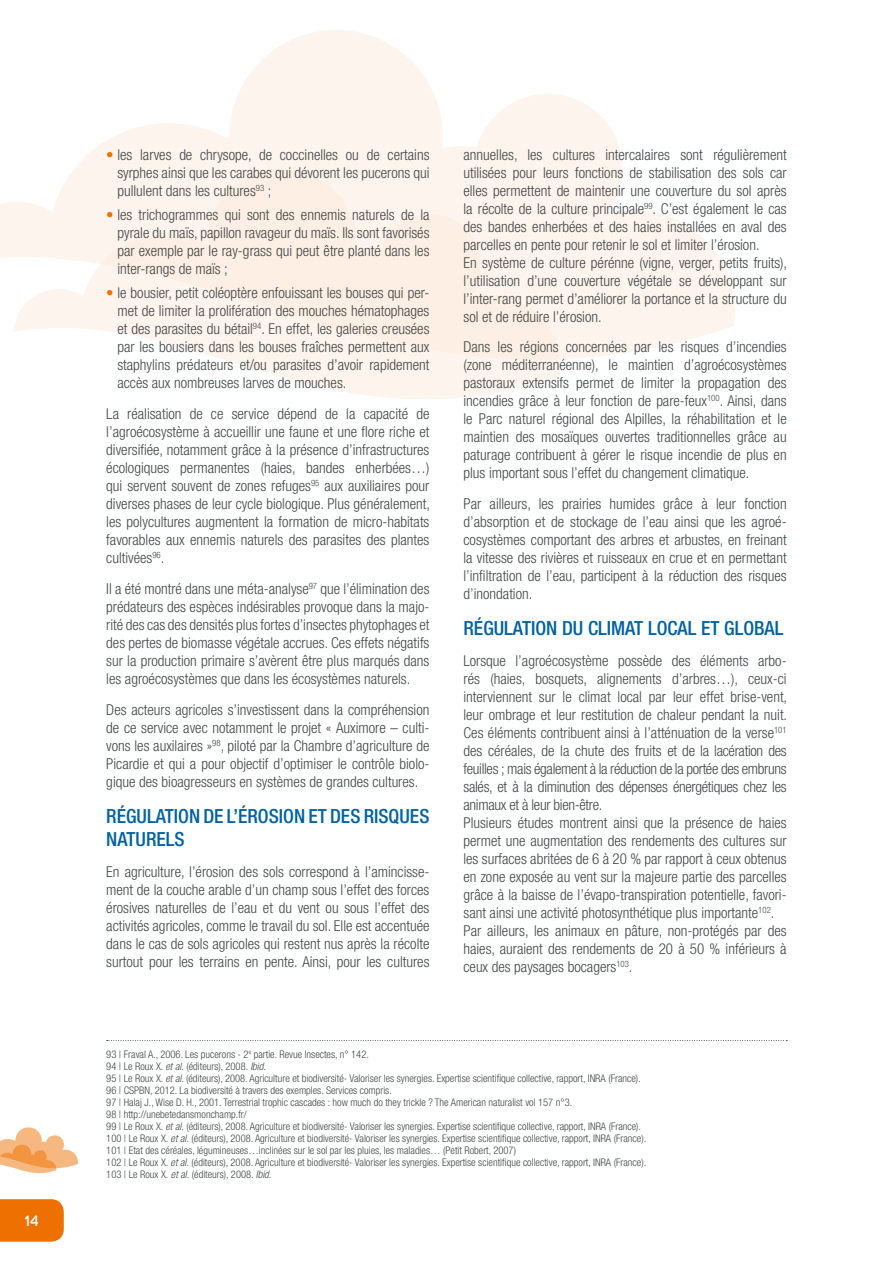
<style>
.page{position:relative;width:893px;height:1263px;background:#fff}
.page>*{position:absolute;margin:0;border:0;box-sizing:border-box;transform-origin:0 0}
.t1{font:500 condensed 19.5px/23.4px "Helvetica Neue LT Com";color:#0062a3}
.t2{font:300 condensed 15px/18px "Helvetica Neue LT Com";color:#424647;text-align:justify}
.t3{font:700 15px "Uni Sans Semi";color:#fff}
.t4{font:300 condensed 10.5px/12px "Helvetica Neue LT Com";color:#424647}
.s1{color:#ee7100}
.s2{font-style:italic}
</style>
<div class="page">
<svg style="left:0;top:30px;width:735px;height:329px"></svg>
<svg style="left:14px;top:169px;width:546px;height:230px;fill:#fdf4ed"></svg>
<svg style="left:107px;top:1040px;width:680px;height:1px"></svg>
<svg style="left:0;top:1127px;width:78px;height:46px"></svg>
<svg style="left:0;top:1199px;width:64px;height:43px;background:#ee7609"></svg>
<p class="t3" style="left:25px;top:1212px;width:15px">14</p>
<p class="t2" style="left:117px;top:145px;width:314px;text-indent:-11px"><span class="s1">•</span> les larves de chrysope, de coccinelles ou de certains syrphes ainsi que les carabes qui dévorent les pucerons qui pullulent dans les cultures<sup>93</sup> ;</p>
<p class="t2" style="left:117px;top:206px;width:314px;text-indent:-11px"><span class="s1">•</span> les trichogrammes qui sont des ennemis naturels de la pyrale du maïs, papillon ravageur du maïs. Ils sont favorisés par exemple par le ray-grass qui peut être planté dans les inter-rangs de maïs ;</p>
<p class="t2" style="left:117px;top:284px;width:314px;text-indent:-11px"><span class="s1">•</span> le bousier, petit coléoptère enfouissant les bouses qui per&shy;met de limiter la prolifération des mouches hématophages et des parasites du bétail<sup>94</sup>. En effet, les galeries creusées par les bousiers dans les bouses fraîches permettent aux staphylins prédateurs et/ou parasites d’avoir rapidement accès aux nombreuses larves de mouches.</p>
<p class="t2" style="left:106px;top:405px;width:325px">La réalisation de ce service dépend de la capacité de l’agroécosystème à accueillir une faune et une flore riche et diversifiée, notamment grâce à la présence d’infrastructures écologiques permanentes (haies, bandes enherbées…) qui servent souvent de zones refuges<sup>95</sup> aux auxiliaires pour diverses phases de leur cycle biologique. Plus généralement, les polycultures augmentent la formation de micro-habitats favorables aux ennemis naturels des parasites des plantes cultivées<sup>96</sup>.</p>
<p class="t2" style="left:106px;top:579px;width:325px">Il a été montré dans une méta-analyse<sup>97</sup> que l’élimination des prédateurs des espèces indésirables provoque dans la majo&shy;rité des cas des densités plus fortes d’insectes phytophages et des pertes de biomasse végétale accrues. Ces effets négatifs sur la production primaire s’avèrent être plus marqués dans les agroécosystèmes que dans les écosystèmes naturels.</p>
<p class="t2" style="left:106px;top:700px;width:325px">Des acteurs agricoles s’investissent dans la compréhension de ce service avec notamment le projet « Auximore – culti&shy;vons les auxilaires »<sup>98</sup>, piloté par la Chambre d’agriculture de Picardie et qui a pour objectif d’optimiser le contrôle biolo&shy;gique des bioagresseurs en systèmes de grandes cultures.</p>
<h1 class="t1" style="left:106px;top:804px;width:325px">RÉGULATION DE L’ÉROSION ET DES RISQUES<br>NATURELS</h1>
<p class="t2" style="left:106px;top:863px;width:325px">En agriculture, l’érosion des sols correspond à l’amincisse&shy;ment de la couche arable d’un champ sous l’effet des forces érosives naturelles de l’eau et du vent ou sous l’effet des activités agricoles, comme le travail du sol. Elle est accentuée dans le cas de sols agricoles qui restent nus après la récolte surtout pour les terrains en pente. Ainsi, pour les cultures</p>
<p class="t2" style="left:463px;top:145px;width:325px;text-align:left">annuelles, les cultures intercalaires sont régulièrement utilisées pour leurs fonctions de stabilisation des sols car elles permettent de maintenir une couverture du sol après la récolte de la culture principale<sup>99</sup>. C’est également le cas des bandes enherbées et des haies installées en aval des parcelles en pente pour retenir le sol et limiter l’érosion.<br>En système de culture pérénne (vigne, verger, petits fruits), l’utilisation d’une couverture végétale se développant sur l’inter-rang permet d’améliorer la portance et la structure du sol et de réduire l’érosion.</p>
<p class="t2" style="left:463px;top:338px;width:325px">Dans les régions concernées par les risques d’incendies (zone méditerranéenne), le maintien d’agroécosystèmes pastoraux extensifs permet de limiter la propagation des incendies grâce à leur fonction de pare-feux<sup>100</sup>. Ainsi, dans le Parc naturel régional des Alpilles, la réhabilitation et le maintien des mosaïques ouvertes traditionnelles grâce au paturage contribuent à gérer le risque incendie de plus en plus important sous l’effet du changement climatique.</p>
<p class="t2" style="left:463px;top:495px;width:325px">Par ailleurs, les prairies humides grâce à leur fonction d’absorption et de stockage de l’eau ainsi que les agroé&shy;cosystèmes comportant des arbres et arbustes, en freinant la vitesse des rivières et ruisseaux en crue et en permettant l’infiltration de l’eau, participent à la réduction des risques d’inondation.</p>
<h1 class="t1" style="left:463px;top:616px;width:321px">RÉGULATION DU CLIMAT LOCAL ET GLOBAL</h1>
<p class="t2" style="left:463px;top:652px;width:325px;text-align:left">Lorsque l’agroécosystème possède des éléments arbo&shy;rés (haies, bosquets, alignements d’arbres…), ceux-ci interviennent sur le climat local par leur effet brise-vent, leur ombrage et leur restitution de chaleur pendant la nuit.<br>Ces éléments contribuent ainsi à l’atténuation de la verse<sup>101 </sup>des céréales, de la chute des fruits et de la lacération des feuilles ; mais également à la réduction de la portée des embruns salés, et à la diminution des dépenses énergétiques chez les animaux et à leur bien-être.<br>Plusieurs études montrent ainsi que la présence de haies permet une augmentation des rendements des cultures sur les surfaces abritées de 6 à 20 % par rapport à ceux obtenus en zone exposée au vent sur la majeure partie des parcelles grâce à la baisse de l’évapo-transpiration potentielle, favori&shy;sant ainsi une activité photosynthétique plus importante<sup>102</sup>.<br>Par ailleurs, les animaux en pâture, non-protégés par des haies, auraient des rendements de 20 à 50 % inférieurs à ceux des paysages bocagers<sup>103</sup>.</p>
<p class="t4" style="left:106px;top:1048px;width:541px">93 | Fraval A., 2006. Les pucerons - 2<sup>e</sup> partie. Revue Insectes, n° 142.<br>94 | Le Roux X. <span class="s2">et al.</span> (éditeurs), 2008. <span class="s2">Ibid.<br></span>95 | Le Roux X. <span class="s2">et al.</span> (éditeurs), 2008. Agriculture et biodiversité- Valoriser les synergies. Expertise scientifique collective, rapport, INRA (France).<br>96 | CSPBN, 2012. La biodiversité à travers des exemples. Services compris.<br>97 | Halaj J., Wise D. H., 2001. Terrestrial trophic cascades : how much do they trickle ? The American naturalist vol 157 n°3.<br>98 | http://unebetedansmonchamp.fr/<br>99 | Le Roux X. <span class="s2">et al.</span> (éditeurs), 2008. Agriculture et biodiversité- Valoriser les synergies. Expertise scientifique collective, rapport, INRA (France).<br>100 | Le Roux X. <span class="s2">et al.</span> (éditeurs), 2008. Agriculture et biodiversité- Valoriser les synergies. Expertise scientifique collective, rapport, INRA (France).<br>101 | Etat des céréales, légumineuses…inclinées sur le sol par les pluies, les maladies… (Petit Robert, 2007)<br>102 | Le Roux X. <span class="s2">et al.</span> (éditeurs), 2008. Agriculture et biodiversité- Valoriser les synergies. Expertise scientifique collective, rapport, INRA (France).<br>103 | Le Roux X. <span class="s2">et al.</span> (éditeurs), 2008. <span class="s2">Ibid.</span></p>
</div>
